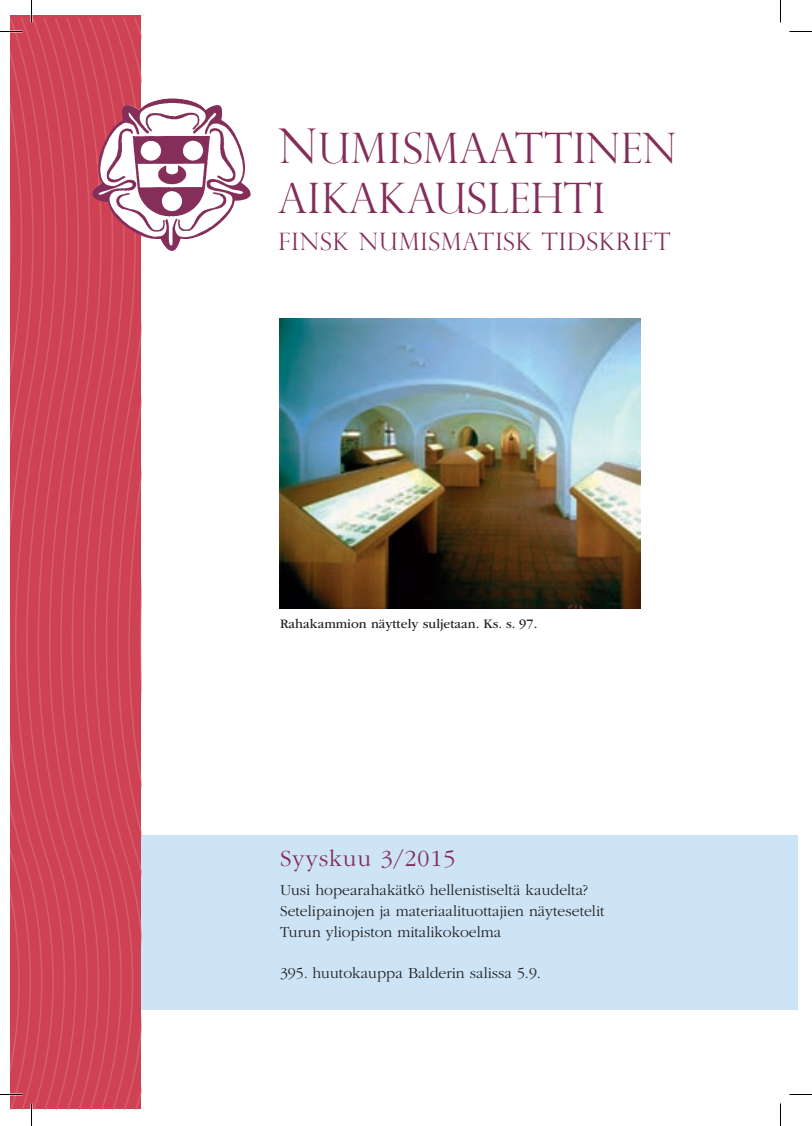
<style>
.page{position:relative;width:812px;height:1126px;background:#fff}
.page>*{position:absolute;margin:0;border:0;box-sizing:border-box;transform-origin:0 0}
.t1{font:300 42px "Perpetua Titling";letter-spacing:.01em;color:#832e59}
.t2{font:300 24px "Perpetua Titling";letter-spacing:.04em;color:#832e59}
.t3{font:300 24px "ITC Garamond Std";letter-spacing:.04em;color:#832e59}
.leipis_1{font:300 15.75px "ITC Garamond Std";color:#231f20}
.Kuvateksti{font:13.5px "ITC Garamond Std";color:#231f20}
.s1{font-size:48px}
</style>
<div class="page">
<div style="left:138px;top:835px;width:659px;height:174px;background:#cce4f6"></div>
<svg style="left:42px;top:16px;width:5px;height:1093px;background:#cf4557"></svg>
<svg style="left:47px;top:16px;width:12px;height:1093px;background:#cf4557"></svg>
<svg style="left:59px;top:16px;width:11px;height:1093px;background:#cf4557"></svg>
<svg style="left:70px;top:16px;width:11px;height:1093px;background:#cf4557"></svg>
<svg style="left:81px;top:16px;width:12px;height:1093px;background:#cf4557"></svg>
<svg style="left:93px;top:16px;width:11px;height:1093px;background:#cf4557"></svg>
<svg style="left:104px;top:16px;width:11px;height:1093px;background:#cf4557"></svg>
<svg style="left:115px;top:16px;width:26px;height:1093px;background:#cf4557"></svg>
<img style="left:88px;top:98px;width:163px;height:153px">
<img style="left:279px;top:319px;width:361px;height:289px">
<svg style="left:789px;top:31px;width:22px;height:1px"></svg>
<svg style="left:789px;top:1094px;width:22px;height:1px"></svg>
<svg style="left:0;top:0;width:42px;height:1126px"></svg>
<svg style="left:780px;top:0;width:1px;height:22px"></svg>
<svg style="left:780px;top:1103px;width:1px;height:23px"></svg>
<p class="t1" style="left:278px;top:122px;width:400px"><span class="s1">N</span>UMISMAATTINEN</p>
<p class="t1" style="left:278px;top:173px;width:328px">AIKAKAUSLEHTI</p>
<p class="t2" style="left:278px;top:227px;width:393px">FINSK NUMISMATISK TIDSKRIFT</p>
<p class="Kuvateksti" style="left:280px;top:616px;width:259px">Rahakammion näyttely suljetaan. Ks. s. 97.</p>
<p class="t3" style="left:280px;top:846px;width:177px">Syyskuu 3/2015</p>
<p class="leipis_1" style="left:280px;top:882px;width:309px">Uusi hopearahakätkö hellenistiseltä kaudelta?</p>
<p class="leipis_1" style="left:280px;top:903px;width:326px">Setelipainojen ja materiaalituottajien näytesetelit</p>
<p class="leipis_1" style="left:280px;top:923px;width:223px">Turun yliopiston mitalikokoelma</p>
<p class="leipis_1" style="left:280px;top:965px;width:262px">395. huutokauppa Balderin salissa 5.9.</p>
</div>
